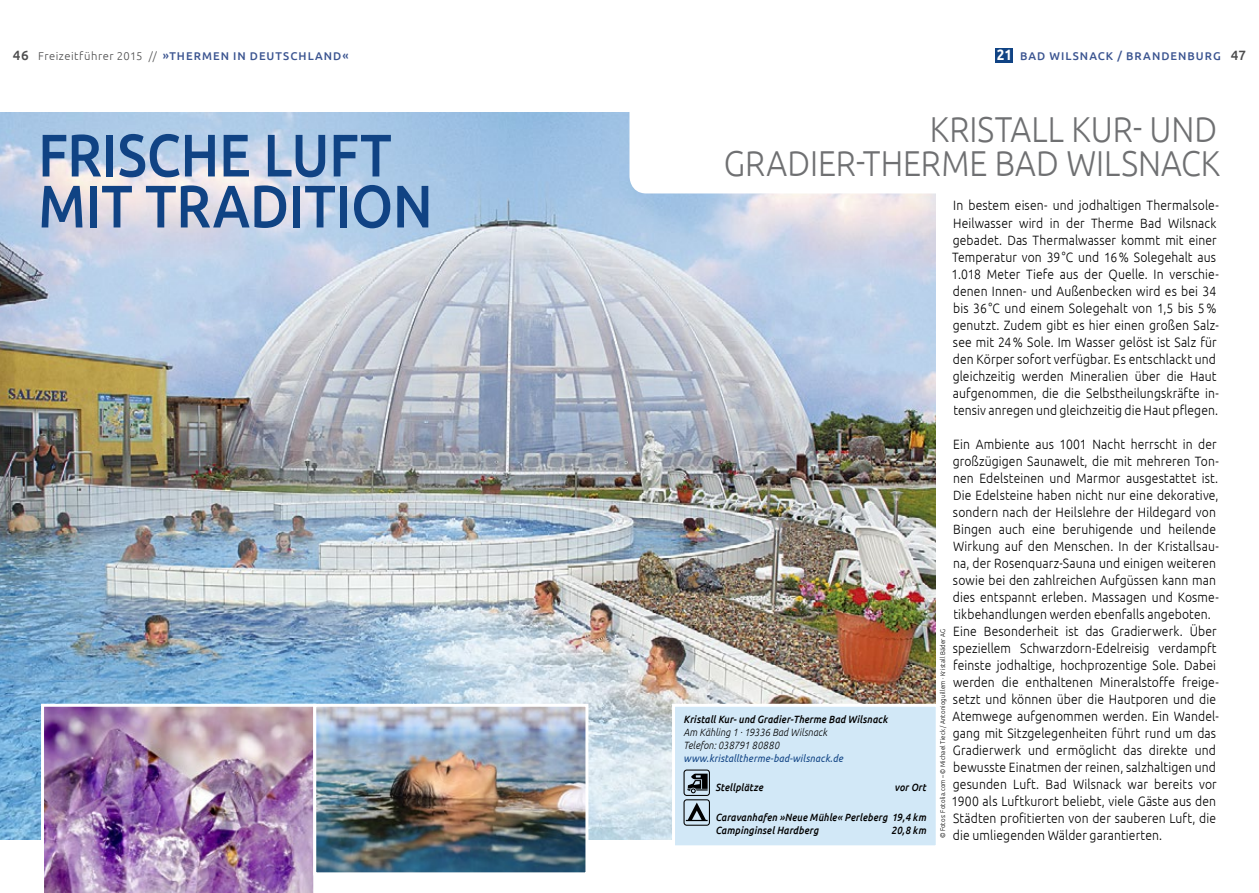
<style>
.page{position:relative;width:1259px;height:893px;background:#fff}
.page>*{position:absolute;margin:0;border:0;box-sizing:border-box;transform-origin:0 0}
.t1{font:500 60px/51px "Ubuntu";letter-spacing:-.005em;color:#104384;scale:.9 1}
.t2{font:300 36px/34px "Ubuntu";color:#6f7072;text-align:right;scale:.9 1}
.t3{font:300 13.5px/17px "Ubuntu";letter-spacing:.01em;color:#000;scale:.9 1}
.t4{font:500 11.25px "Ubuntu";letter-spacing:.09em;color:#3c5591}
.t5{font:italic 500 10.5px/12.8px "Ubuntu";letter-spacing:.02em;color:#000;scale:.9 1}
.t6{font:italic 300 10.5px/12.8px "Ubuntu";letter-spacing:.01em;color:#000;scale:.9 1}
.t7{font:italic 10.5px "Ubuntu";letter-spacing:.02em;color:#104384;scale:.9 1}
.t8{font:300 6.75px "Ubuntu";letter-spacing:.025em;color:#000}
.s1{font-size:13.5px;color:#4d4d4e}
.s2{font-weight:300;color:#4d4d4e}
.s3{font-weight:700;font-size:15px;color:#fff}
</style>
<div class="page">
<img style="left:0;top:113px;width:935px;height:727px">
<img style="left:41px;top:704px;width:273px;height:189px">
<img style="left:317px;top:708px;width:267px;height:163px">
<div style="left:313px;top:704px;width:275px;height:171px;border:3px solid #fff"></div>
<svg style="left:629px;top:112px;width:306px;height:81px"></svg>
<div style="left:673px;top:705px;width:264px;height:142px;background:#d2e8f7"></div>
<svg style="left:683px;top:769px;width:27px;height:57px"></svg>
<div style="left:672px;top:704px;width:266px;height:144px;border:3px solid #fff"></div>
<div style="left:995px;top:48px;width:17px;height:15px;background:#104384"></div>
<p class="t4" style="left:13px;top:48px;width:337px"><span class="s1">46</span> <span class="s2">Freizeitführer 2015 //</span> »THERMEN IN DEUTSCHLAND«</p>
<p class="t4" style="left:997px;top:48px;width:251px"><span class="s3">21</span> BAD WILSNACK / BRANDENBURG <span class="s1">47</span></p>
<h1 class="t1" style="left:38px;top:127px;width:440px">FRISCHE LUFT<br>MIT TRADITION</h1>
<h2 class="t2" style="left:724px;top:112px;width:553px">KRISTALL KUR- UND<br>GRADIER-THERME BAD WILSNACK</h2>
<p class="t5" style="left:683px;top:713px;width:228px">Kristall Kur- und Gradier-Therme Bad Wilsnack</p>
<p class="t6" style="left:683px;top:726px;width:161px">Am Kähling 1 · 19336 Bad Wilsnack<br>Telefon: 038791 80880</p>
<p class="t7" style="left:683px;top:752px;width:179px">www.kristalltherme-bad-wilsnack.de</p>
<p class="t5" style="left:715px;top:781px;width:54px">Stellplätze</p>
<p class="t5" style="left:894px;top:781px;width:36px">vor Ort</p>
<p class="t5" style="left:715px;top:811px;width:235px">Caravanhafen »Neue Mühle« Perleberg 19,4 km<br>Campinginsel Hardberg</p>
<p class="t5" style="left:891px;top:824px;width:40px">20,8 km</p>
<p class="t3" style="left:951px;top:197px;width:298px">In bestem eisen- und jodhaltigen Thermalsole-Heilwasser wird in der Therme Bad Wilsnack gebadet. Das Thermalwasser kommt mit einer Temperatur von 39°C und 16% Solegehalt aus 1.018 Meter Tiefe aus der Quelle. In verschie&shy;denen Innen- und Außenbecken wird es bei 34 bis 36°C und einem Solegehalt von 1,5 bis 5% genutzt. Zudem gibt es hier einen großen Salz&shy;see mit 24% Sole. Im Wasser gelöst ist Salz für den Körper sofort verfügbar. Es entschlackt und gleichzeitig werden Mineralien über die Haut aufgenommen, die die Selbstheilungskräfte in&shy;tensiv anregen und gleichzeitig die Haut pflegen.</p>
<p class="t3" style="left:951px;top:435px;width:298px">Ein Ambiente aus 1001 Nacht herrscht in der großzügigen Saunawelt, die mit mehreren Ton&shy;nen Edelsteinen und Marmor ausgestattet ist.<br>Die Edelsteine haben nicht nur eine dekorative, sondern nach der Heilslehre der Hildegard von Bingen auch eine beruhigende und heilende Wirkung auf den Menschen. In der Kristallsau&shy;na, der Rosenquarz-Sauna und einigen weiteren sowie bei den zahlreichen Aufgüssen kann man dies entspannt erleben. Massagen und Kosme&shy;tikbehandlungen werden ebenfalls angeboten.<br>Eine Besonderheit ist das Gradierwerk. Über speziellem Schwarzdorn-Edelreisig verdampft feinste jodhaltige, hochprozentige Sole. Dabei werden die enthaltenen Mineralstoffe freige&shy;setzt und können über die Hautporen und die Atemwege aufgenommen werden. Ein Wandel&shy;gang mit Sitzgelegenheiten führt rund um das Gradierwerk und ermöglicht das direkte und bewusste Einatmen der reinen, salzhaltigen und gesunden Luft. Bad Wilsnack war bereits vor 1900 als Luftkurort beliebt, viele Gäste aus den Städten profitierten von der sauberen Luft, die die umliegenden Wälder garantierten.</p>
<p class="t8" style="left:938px;top:838px;width:211px;rotate:-90deg">© Fotos: Fotolia.com – © Michael Tieck / Antonioguillem · Kristall Bäder AG</p>
</div>
